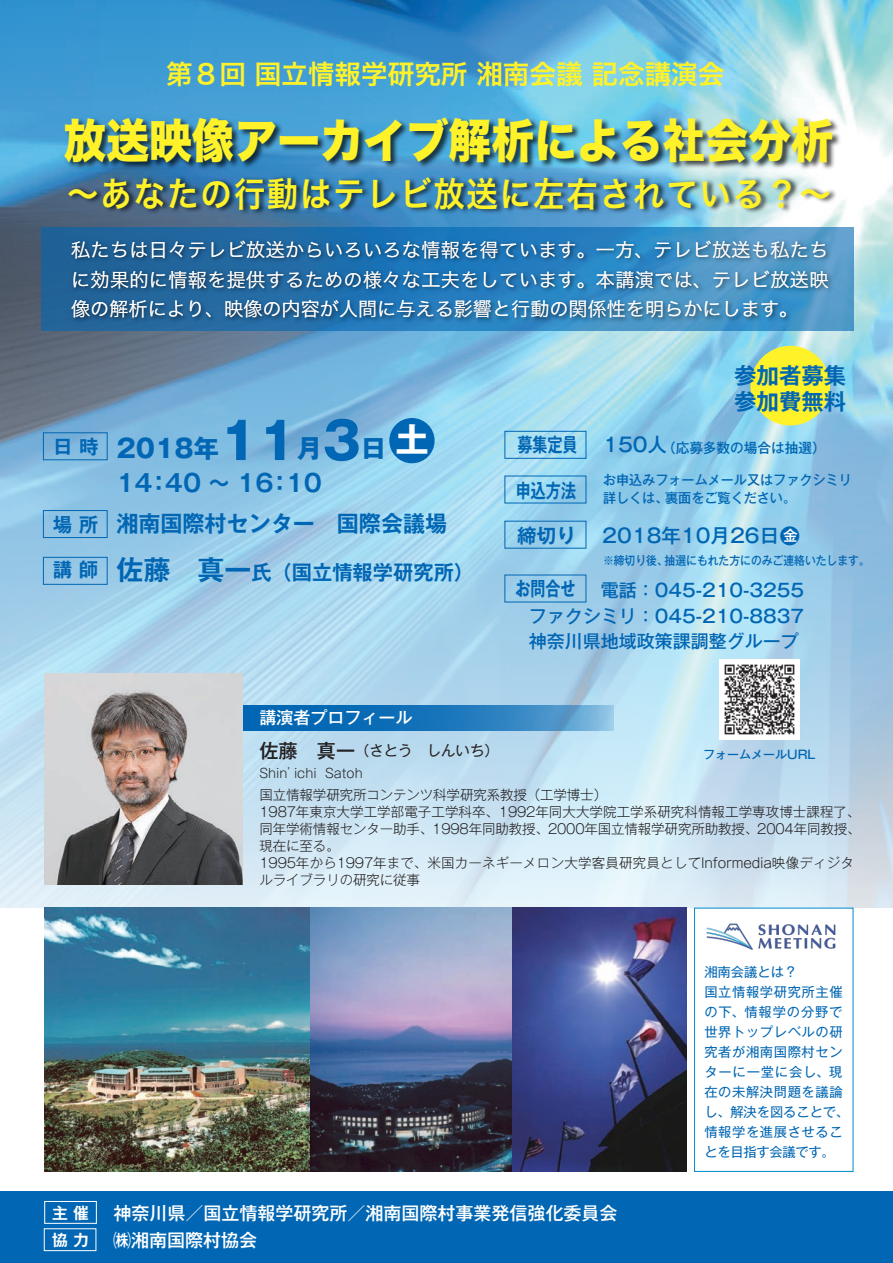
<style>
.page{position:relative;width:893px;height:1263px;background:#fff}
.page>*{position:absolute;margin:0;border:0;box-sizing:border-box;transform-origin:0 0}
.t1{font:46.5px "Hira Kaku Std W8";color:#fff229;scale:.92 1}
.t2{font:34.5px "Hira Kaku Pro N W6";letter-spacing:.06em;color:#fff229;scale:.91 1}
.t3{font:26.55px "Hira Kaku Pro N W6";color:#fff229}
.t4{font:700 25.5px "Gothic MB101 Pro";color:#0166b3}
.t5{font:700 24px "Gothic MB101 Pro De";color:#0166b3}
.t6{font:700 22.5px "Gothic MB101 Pro De";color:#0166b3}
.t7{font:700 22.35px/26px "Gothic MB101 Pro De";color:#0166b3}
.t8{font:700 20.25px "Gothic MB101 Pro De";color:#0166b3}
.t9{font:500 19.5px "Gothic MB101 Pro";color:#0166b3}
.t10{font:700 19.5px "Gothic MB101 Pro De";color:#0166b3;scale:.77 1}
.t11{font:700 19.5px "Gothic MB101 Pro De";color:#0166b3}
.t12{font:19.2px/29.7px "Hira Kaku Pro N W3";color:#fff;text-align:justify}
.t13{font:500 18px/25.5px "Gothic MB101 Pro";color:#0166b3;text-align:justify}
.t14{font:500 18px/27px "Gothic MB101 Pro";color:#fff}
.t15{font:500 16.95px "Gothic MB101 Pro";color:#fff}
.t16{font:700 15.75px/27.3px "Gothic MB101 Pro De";color:#fff}
.t17{font:14.4px "Gothic MB101 Pro";color:#231f20}
.t18{font:500 13.65px "Gothic MB101 Pro";color:#0166b3}
.t19{font:300 13.5px/17px "Gothic MB101 Pro";letter-spacing:-.01em;color:#231f20}
.t20{font:500 13.5px/18px "Gothic MB101 Pro";color:#0166b3}
.t21{font:13.35px/20px "Gothic MB101 Pro";letter-spacing:.045em;color:#0166b3}
.t22{font:300 12.75px "Gothic MB101 Pro";color:#231f20}
.t23{font:500 12px "Gothic MB101 Pro";color:#0166b3;scale:.9 1}
.t24{font:500 11.85px "Gothic MB101 Pro";color:#0166b3}
.s1{font-size:51px}
.s2{font-size:27px}
.s3{font-size:19.5px}
.s4{font-size:21.45px}
.s5{font-size:14.7px;color:#fff}
.s6{font-weight:500;font-size:19.2px}
</style>
<div class="page">
<div style="left:0;top:1191px;width:893px;height:72px;background:#0166b3"></div>
<img style="left:0;top:0;width:893px;height:907px">
<svg style="left:42px;top:239px;width:812px;height:92px;background:#3679ab"></svg>
<div style="left:694px;top:908px;width:159px;height:264px;border:1px solid #0089cf"></div>
<svg style="left:242px;top:705px;width:632px;height:25px;background:#579dce"></svg>
<img style="left:3px;top:114px;width:890px;height:58px">
<img style="left:0;top:172px;width:893px;height:67px">
<img style="left:67px;top:236px;width:770px;height:107px">
<div style="left:43px;top:432px;width:65px;height:28px;border:1px solid #0166b3"></div>
<div style="left:43px;top:510px;width:65px;height:28px;border:1px solid #0166b3"></div>
<div style="left:43px;top:557px;width:65px;height:28px;border:1px solid #0166b3"></div>
<div style="left:504px;top:521px;width:82px;height:28px;border:1px solid #0166b3"></div>
<div style="left:44px;top:1201px;width:53px;height:23px;border:1px solid #fff"></div>
<div style="left:44px;top:1228px;width:52px;height:23px;border:1px solid #fff"></div>
<div style="left:504px;top:431px;width:82px;height:28px;border:1px solid #0166b3"></div>
<img style="left:44px;top:907px;width:468px;height:264px">
<img style="left:512px;top:907px;width:175px;height:264px">
<img style="left:706px;top:923px;width:130px;height:27px">
<div style="left:750px;top:346px;width:80px;height:79px;background:#fff229;border-radius:50%"></div>
<img style="left:44px;top:674px;width:198px;height:210px">
<img style="left:720px;top:660px;width:79px;height:79px">
<p class="t3" style="left:166px;top:50px;width:560px">第８回 国立情報学研究所 湘南会議 記念講演会</p>
<p class="t1" style="left:64px;top:114px;width:839px">放送映像アーカイブ解析による社会分析</p>
<p class="t2" style="left:67px;top:162px;width:841px">～あなたの行動はテレビ放送に左右されている？～</p>
<p class="t12" style="left:71px;top:233px;width:759px">私たちは日々テレビ放送からいろいろな情報を得ています。一方、テレビ放送も私たちに効果的に情報を提供するための様々な工夫をしています。本講演では、テレビ放送映像の解析により、映像の内容が人間に与える影響と行動の関係性を明らかにします。</p>
<p class="t11" style="left:53px;top:431px;width:47px">日 時</p>
<p class="t11" style="left:53px;top:508px;width:47px">場 所</p>
<p class="t11" style="left:53px;top:554px;width:47px">講 師</p>
<p class="t4" style="left:116px;top:427px;width:323px">2018年<span class="s1">11</span>月<span class="s1">3</span>日<span class="s1">●</span><sup>土</sup></p>
<p class="t5" style="left:116px;top:463px;width:207px">14：40 ～ 16：10</p>
<p class="t6" style="left:116px;top:505px;width:332px">湘南国際村センター　国際会議場</p>
<p class="t8" style="left:116px;top:556px;width:359px"><span class="s2">佐藤　真一</span>氏（国立情報学研究所）</p>
<p class="t7" style="left:734px;top:360px;width:114px">参加者募集参加費無料</p>
<p class="t10" style="left:517px;top:429px;width:80px">募集定員</p>
<p class="t18" style="left:603px;top:436px;width:224px"><span class="s3">150人</span>（応募多数の場合は抽選）</p>
<p class="t10" style="left:516px;top:474px;width:80px">申込方法</p>
<p class="t20" style="left:603px;top:469px;width:250px">お申込みフォームメール又はファクシミリ詳しくは、裏面をご覧ください。</p>
<p class="t9" style="left:602px;top:519px;width:200px">2018年10月26日<span class="s4">●</span><span class="s5">金</span></p>
<p class="t11" style="left:517px;top:519px;width:60px">締切り</p>
<p class="t10" style="left:515px;top:572px;width:80px">お問合せ</p>
<p class="t23" style="left:603px;top:550px;width:298px">※締切り後、抽選にもれた方にのみご連絡いたします。</p>
<p class="t13" style="left:529px;top:575px;width:277px;text-indent:72px">電話：045-210-3255ファクシミリ：045-210-8837神奈川県地域政策課調整グループ</p>
<p class="t15" style="left:259px;top:703px;width:155px">講演者プロフィール</p>
<p class="t17" style="left:260px;top:738px;width:241px"><span class="s6">佐藤　真一</span>（さとう　しんいち）</p>
<p class="t22" style="left:259px;top:762px;width:105px">Shin’ichi Satoh</p>
<p class="t19" style="left:259px;top:784px;width:603px">国立情報学研究所コンテンツ科学研究系教授（工学博士）<br>1987年東京大学工学部電子工学科卒、1992年同大大学院工学系研究科情報工学専攻博士課程了、同年学術情報センター助手、1998年同助教授、2000年国立情報学研究所助教授、2004年同教授、現在に至る。<br>1995年から1997年まで、米国カーネギーメロン大学客員研究員としてInformedia映像ディジタルライブラリの研究に従事　　</p>
<p class="t24" style="left:703px;top:745px;width:114px">フォームメールURL</p>
<p class="t21" style="left:704px;top:960px;width:146px">湘南会議とは？<br>国立情報学研究所主催の下、情報学の分野で世界トップレベルの研究者が湘南国際村センターに一堂に会し、現在の未解決問題を議論し、解決を図ることで、情報学を進展させることを目指す会議です。</p>
<p class="t16" style="left:52px;top:1197px;width:38px">主 催協 力</p>
<p class="t14" style="left:113px;top:1197px;width:506px">神奈川県／国立情報学研究所／湘南国際村事業発信強化委員会㈱湘南国際村協会</p>
</div>
